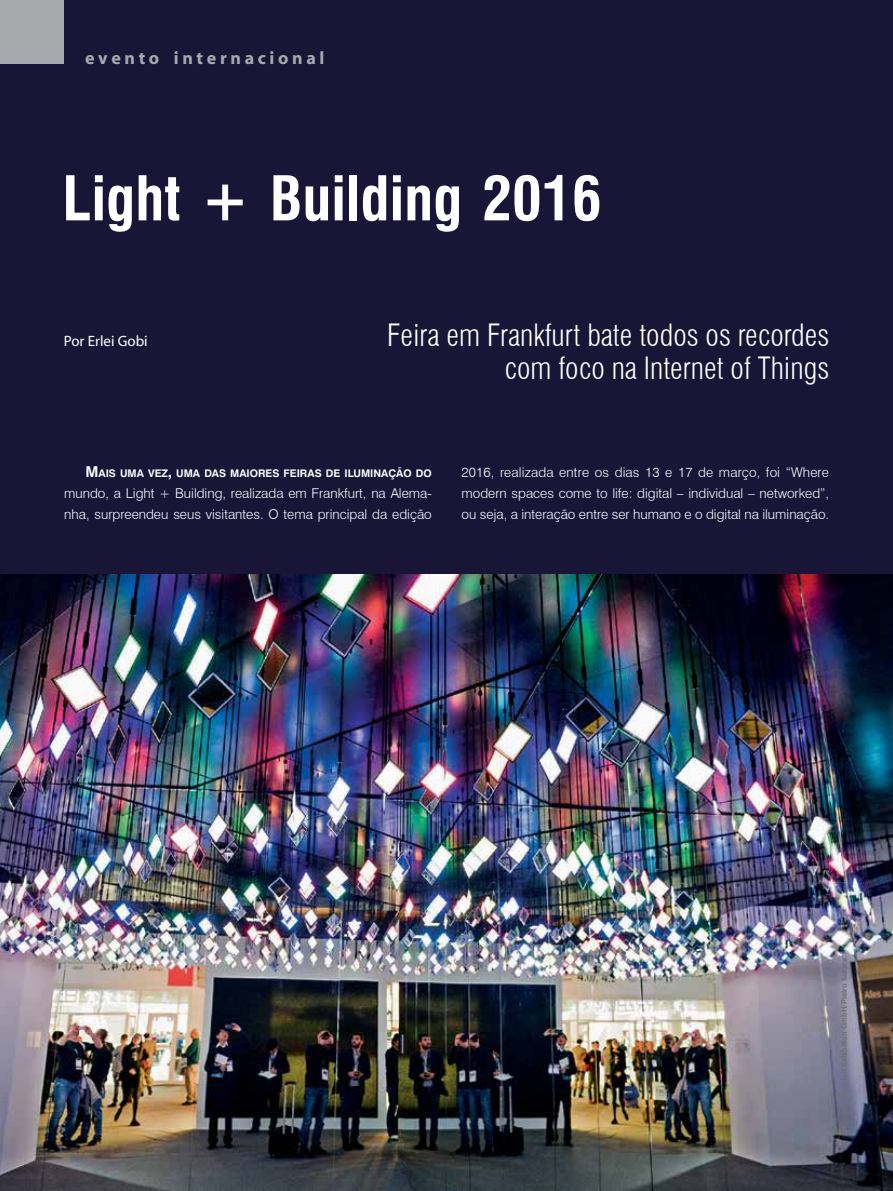
<style>
.page{position:relative;width:893px;height:1191px;background:#fff}
.page>*{position:absolute;margin:0;border:0;box-sizing:border-box;transform-origin:0 0}
.t1{font:700 condensed 60px "Swiss 721 BT";color:#fff}
.t2{font:300 condensed 30px/33px "Swiss 721 BT";color:#fff;text-align:right}
.t3{font:700 18px "Myriad";color:#a7a9ac}
.t4{font:15px "Myriad";color:#fff}
.t5{font:300 13.5px/21px "Swiss 721 BT";color:#fff}
.t6{font:700 10.5px "Swiss 721 BT";color:#fff}
.t7{font:700 7.5px "Swiss 721 BT";color:#6d6e71}
.s1{font-size:15px}
</style>
<div class="page">
<div style="left:0;top:0;width:893px;height:595px;background:#191537"></div>
<img style="left:0;top:574px;width:893px;height:617px">
<div style="left:0;top:0;width:64px;height:64px;background:#a7a9ac"></div>
<h3 class="t3" style="left:85px;top:48px;width:241px">e v e n t o i n t e r n a c i o n a l</h3>
<h1 class="t1" style="left:62px;top:162px;width:541px">Light + Building 2016</h1>
<p class="t4" style="left:64px;top:334px;width:86px">Por Erlei Gobi</p>
<h2 class="t2" style="left:387px;top:318px;width:444px">Feira em Frankfurt bate todos os recordes com foco na Internet of Things</h2>
<p class="t6" style="left:85px;top:467px;width:348px"><span class="s1">M</span>AIS UMA VEZ<span class="s1">,</span> UMA DAS MAIORES FEIRAS DE ILUMINAÇÃO DO</p>
<p class="t5" style="left:64px;top:483px;width:369px">mundo, a Light + Building, realizada em Frankfurt, na Alema&shy;nha, surpreendeu seus visitantes. O tema principal da edição</p>
<p class="t5" style="left:462px;top:461px;width:369px;text-align:justify">2016, realizada entre os dias 13 e 17 de março, foi “Where modern spaces come to life: digital – individual – networked”, ou seja, a interação entre ser humano e o digital na iluminação.</p>
<p class="t7" style="left:839px;top:1126px;width:170px;rotate:-90deg">Messe Frankfurt Exhibition GmbH/Pietro Sutera</p>
</div>
